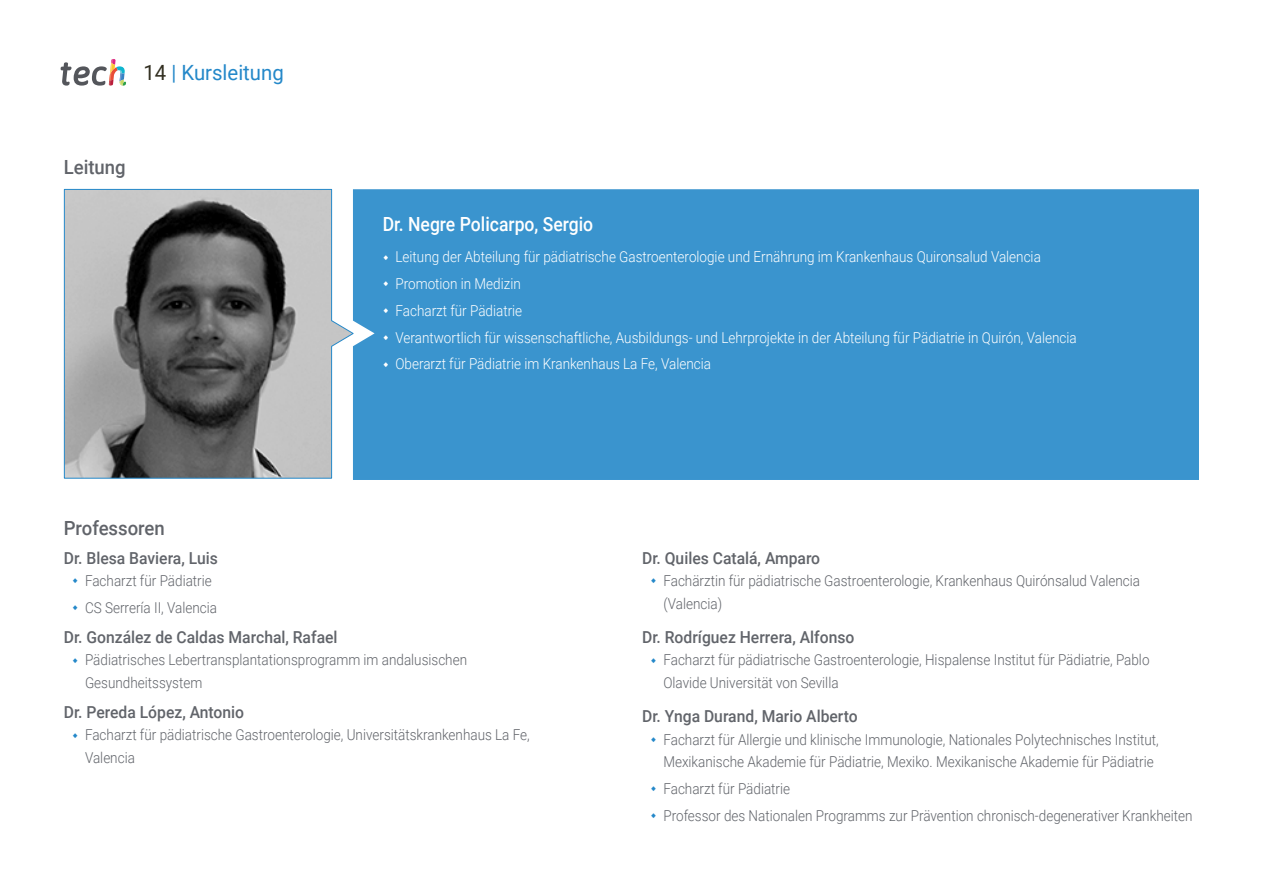
<style>
.page{position:relative;width:1263px;height:893px;background:#fff}
.page>*{position:absolute;margin:0;border:0;box-sizing:border-box;transform-origin:0 0}
.t1{font:21px "Roboto";color:#2488c9}
.t2{font:500 19.5px "Roboto";color:#fff;scale:.9 1}
.t3{font:500 19.5px "Roboto";color:#61646a;scale:.95 1}
.t4{font:500 16.5px "Roboto";color:#61646a;scale:.95 1}
.t5{font:300 15px/22.5px "Roboto";color:#61646a;scale:.9 1}
.t6{font:300 15px/26.7px "Roboto";color:#fff;scale:.9 1}
.s1{color:#312e20}
</style>
<div class="page">
<div style="left:353px;top:189px;width:846px;height:291px;background:#3a94ce"></div>
<svg style="left:64px;top:189px;width:290px;height:290px;background:#8b8d8e"></svg>
<svg style="left:61px;top:59px;width:65px;height:27px"></svg>
<svg style="left:384px;top:255px;width:4px;height:5px"></svg>
<svg style="left:384px;top:281px;width:4px;height:5px"></svg>
<svg style="left:384px;top:308px;width:4px;height:5px"></svg>
<svg style="left:384px;top:335px;width:4px;height:5px"></svg>
<svg style="left:384px;top:362px;width:4px;height:5px"></svg>
<h1 class="t1" style="left:144px;top:57px;width:142px"><span class="s1">14</span> | Kursleitung</h1>
<h2 class="t3" style="left:64px;top:154px;width:67px">Leitung</h2>
<h2 class="t2" style="left:383px;top:210px;width:235px">Dr. Negre Policarpo, Sergio</h2>
<p class="t6" style="left:395px;top:243px;width:758px">Leitung der Abteilung für pädiatrische Gastroenterologie und Ernährung im Krankenhaus Quironsalud Valencia Promotion in Medizin<br>Facharzt für Pädiatrie<br>Verantwortlich für wissenschaftliche, Ausbildungs- und Lehrprojekte in der Abteilung für Pädiatrie in Quirón, Valencia Oberarzt für Pädiatrie im Krankenhaus La Fe, Valencia</p>
<h2 class="t3" style="left:64px;top:515px;width:108px">Professoren</h2>
<p class="t4" style="left:64px;top:546px;width:164px">Dr. Blesa Baviera, Luis</p>
<p class="t5" style="left:85px;top:567px;width:148px;line-height:26.7px">Facharzt für Pädiatrie<br>CS Serrería II, Valencia</p>
<p class="t4" style="left:64px;top:626px;width:290px">Dr. González de Caldas Marchal, Rafael</p>
<p class="t5" style="left:85px;top:648px;width:426px">Pädiatrisches Lebertransplantationsprogramm im andalusischen<br>Gesundheitssystem</p>
<p class="t4" style="left:64px;top:700px;width:191px">Dr. Pereda López, Antonio</p>
<p class="t5" style="left:85px;top:723px;width:496px">Facharzt für pädiatrische Gastroenterologie, Universitätskrankenhaus La Fe,<br>Valencia</p>
<p class="t4" style="left:642px;top:546px;width:189px">Dr. Quiles Catalá, Amparo</p>
<p class="t5" style="left:663px;top:569px;width:531px">Fachärztin für pädiatrische Gastroenterologie, Krankenhaus Quirónsalud Valencia (Valencia)</p>
<p class="t4" style="left:642px;top:626px;width:225px">Dr. Rodríguez Herrera, Alfonso</p>
<p class="t5" style="left:663px;top:648px;width:542px">Facharzt für pädiatrische Gastroenterologie, Hispalense Institut für Pädiatrie, Pablo<br>Olavide Universität von Sevilla</p>
<p class="t4" style="left:642px;top:705px;width:228px">Dr. Ynga Durand, Mario Alberto</p>
<p class="t5" style="left:663px;top:727px;width:552px">Facharzt für Allergie und klinische Immunologie, Nationales Polytechnisches Institut,<br>Mexikanische Akademie für Pädiatrie, Mexiko. Mexikanische Akademie für Pädiatrie</p>
<p class="t5" style="left:663px;top:774px;width:589px;line-height:26.7px">Facharzt für Pädiatrie<br>Professor des Nationalen Programms zur Prävention chronisch-degenerativer Krankheiten</p>
</div>
